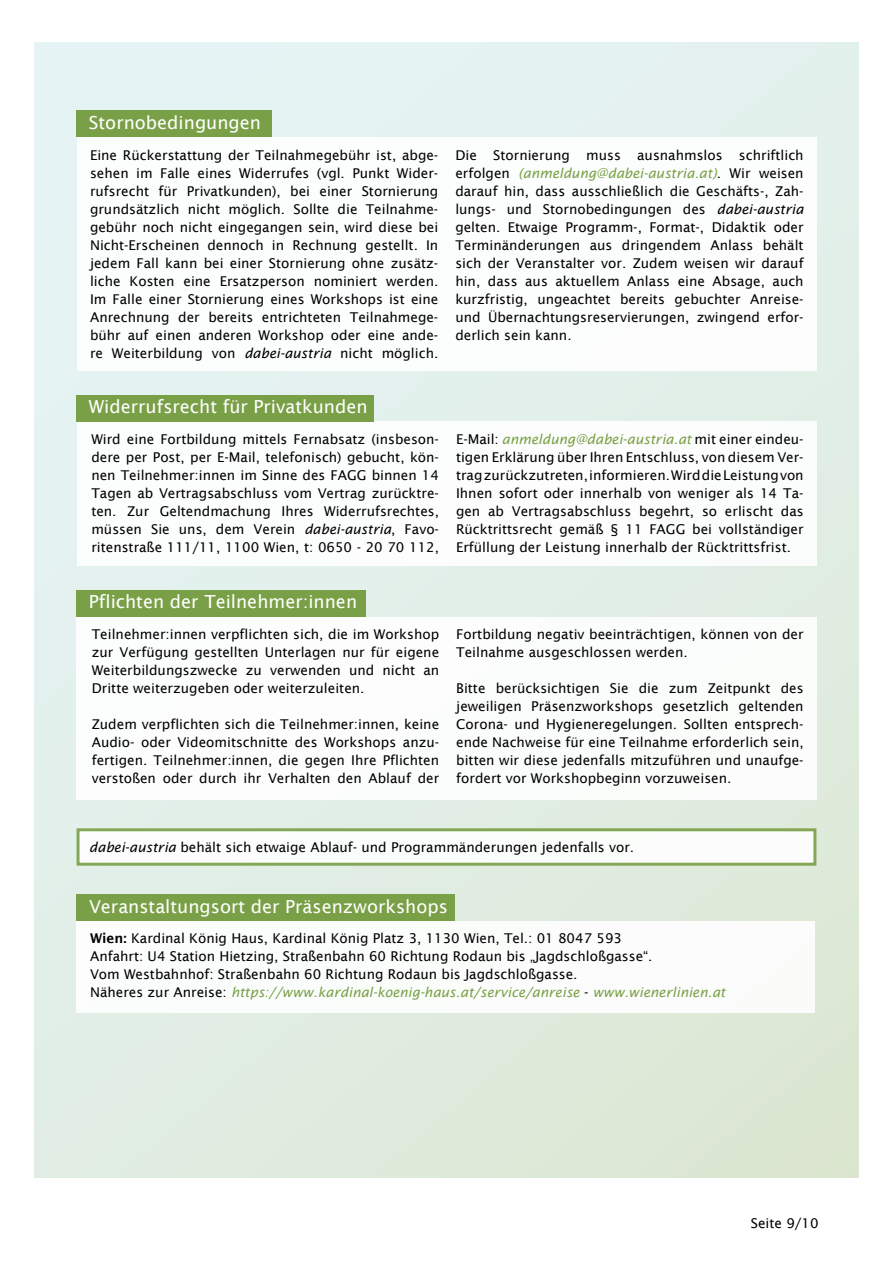
<style>
.page{position:relative;width:893px;height:1263px;background:#fff}
.page>*{position:absolute;margin:0;border:0;box-sizing:border-box;transform-origin:0 0}
.Ü{font:18px "Lucida Sans";color:#fff}
.main_fliesstext_spli{font:13.5px/18px "Lucida Sans";color:#000;text-align:justify}
.main{font:13.5px "Lucida Sans";color:#000}
.s1{font-style:italic}
.s2{font-style:italic;color:#7aa047}
.s3{font-weight:600}
</style>
<div class="page">
<div style="left:34px;top:43px;width:825px;height:1135px;background:linear-gradient(to bottom,#e5f3f3,#dfeadb)"></div>
<div style="left:77px;top:921px;width:738px;height:91px;background:#fff"></div>
<div style="left:76px;top:895px;width:379px;height:26px;background:#7aa047"></div>
<div style="left:77px;top:137px;width:739px;height:233px;background:#fff"></div>
<div style="left:76px;top:111px;width:196px;height:26px;background:#7aa047"></div>
<div style="left:77px;top:421px;width:739px;height:145px;background:#fff"></div>
<div style="left:76px;top:395px;width:298px;height:26px;background:#7aa047"></div>
<div style="left:77px;top:616px;width:740px;height:183px;background:#fff"></div>
<div style="left:76px;top:590px;width:289px;height:26px;background:#7aa047"></div>
<div style="left:77px;top:828px;width:739px;height:38px;background:#fff;border:3px solid #7aa047"></div>
<p class="Ü" style="left:89px;top:112px;width:174px">Stornobedingungen</p>
<p class="main_fliesstext_spli" style="left:90px;top:146px;width:350px">Eine Rückerstattung der Teilnahmegebühr ist, abge&shy;sehen im Falle eines Widerrufes (vgl. Punkt Wider&shy;rufsrecht für Privatkunden), bei einer Stornierung grundsätzlich nicht möglich. Sollte die Teilnahme&shy;gebühr noch nicht eingegangen sein, wird diese bei Nicht-Erscheinen dennoch in Rechnung gestellt. In jedem Fall kann bei einer Stornierung ohne zusätz&shy;liche Kosten eine Ersatzperson nominiert werden.<br>Im Falle einer Stornierung eines Workshops ist eine Anrechnung der bereits entrichteten Teilnahmege&shy;bühr auf einen anderen Workshop oder eine ande&shy;re Weiterbildung von <span class="s1">dabei-austria</span> nicht möglich.</p>
<p class="main_fliesstext_spli" style="left:455px;top:146px;width:350px">Die Stornierung muss ausnahmslos schriftlich erfolgen <span class="s2">(anmeldung@dabei-austria.at)</span>. Wir weisen darauf hin, dass ausschließlich die Geschäfts-, Zah&shy;lungs- und Stornobedingungen des <span class="s1">dabei-austria </span>gelten. Etwaige Programm-, Format-, Didaktik oder Terminänderungen aus dringendem Anlass behält sich der Veranstalter vor. Zudem weisen wir darauf hin, dass aus aktuellem Anlass eine Absage, auch kurzfristig, ungeachtet bereits gebuchter Anreise&shy;und Übernachtungsreservierungen, zwingend erfor&shy;derlich sein kann.</p>
<p class="Ü" style="left:89px;top:397px;width:280px">Widerrufsrecht für Privatkunden</p>
<p class="main_fliesstext_spli" style="left:91px;top:430px;width:349px">Wird eine Fortbildung mittels Fernabsatz (insbeson&shy;dere per Post, per E-Mail, telefonisch) gebucht, kön&shy;nen Teilnehmer:innen im Sinne des FAGG binnen 14<br>Tagen ab Vertragsabschluss vom Vertrag zurücktre&shy;ten. Zur Geltendmachung Ihres Widerrufsrechtes, müssen Sie uns, dem Verein <span class="s1">dabei-austria</span>, Favo&shy;ritenstraße 111/11, 1100 Wien, t: 0650 - 20 70 112,</p>
<p class="main_fliesstext_spli" style="left:456px;top:430px;width:349px">E-Mail: <span class="s2">anmeldung@dabei-austria.at</span> mit einer eindeu&shy;tigen Erklärung über Ihren Entschluss, von diesem Ver&shy;trag zurückzutreten, informieren. Wird die Leistung von Ihnen sofort oder innerhalb von weniger als 14 Ta&shy;gen ab Vertragsabschluss begehrt, so erlischt das Rücktrittsrecht gemäß § 11 FAGG bei vollständiger Erfüllung der Leistung innerhalb der Rücktrittsfrist.</p>
<p class="Ü" style="left:89px;top:592px;width:270px">Pflichten der Teilnehmer:innen</p>
<p class="main_fliesstext_spli" style="left:92px;top:625px;width:349px">Teilnehmer:innen verpflichten sich, die im Workshop zur Verfügung gestellten Unterlagen nur für eigene Weiterbildungszwecke zu verwenden und nicht an Dritte weiterzugeben oder weiterzuleiten.</p>
<p class="main_fliesstext_spli" style="left:92px;top:715px;width:349px">Zudem verpflichten sich die Teilnehmer:innen, keine Audio- oder Videomitschnitte des Workshops anzu&shy;fertigen. Teilnehmer:innen, die gegen Ihre Pflichten verstoßen oder durch ihr Verhalten den Ablauf der</p>
<p class="main_fliesstext_spli" style="left:456px;top:625px;width:349px">Fortbildung negativ beeinträchtigen, können von der<br>Teilnahme ausgeschlossen werden.</p>
<p class="main_fliesstext_spli" style="left:456px;top:679px;width:349px">Bitte berücksichtigen Sie die zum Zeitpunkt des jeweiligen Präsenzworkshops gesetzlich geltenden Corona- und Hygieneregelungen. Sollten entsprech&shy;ende Nachweise für eine Teilnahme erforderlich sein, bitten wir diese jedenfalls mitzuführen und unaufge&shy;fordert vor Workshopbeginn vorzuweisen.</p>
<p class="main" style="left:89px;top:839px;width:546px"><span class="s1">dabei-austria</span> behält sich etwaige Ablauf- und Programmänderungen jedenfalls vor.</p>
<p class="Ü" style="left:89px;top:896px;width:360px">Veranstaltungsort der Präsenzworkshops</p>
<p class="main_fliesstext_spli" style="left:90px;top:929px;width:637px;text-align:left"><span class="s3">Wien:</span> Kardinal König Haus, Kardinal König Platz 3, 1130 Wien, Tel.: 01 8047 593<br>Anfahrt: U4 Station Hietzing, Straßenbahn 60 Richtung Rodaun bis „Jagdschloßgasse“.<br>Vom Westbahnhof: Straßenbahn 60 Richtung Rodaun bis Jagdschloßgasse.<br>Näheres zur Anreise: <span class="s2">https://www.kardinal-koenig-haus.at/service/anreise</span> - <span class="s2">www.wienerlinien.at</span></p>
<p class="main_fliesstext_spli" style="left:751px;top:1214px;width:69px">Seite 9/10</p>
</div>
